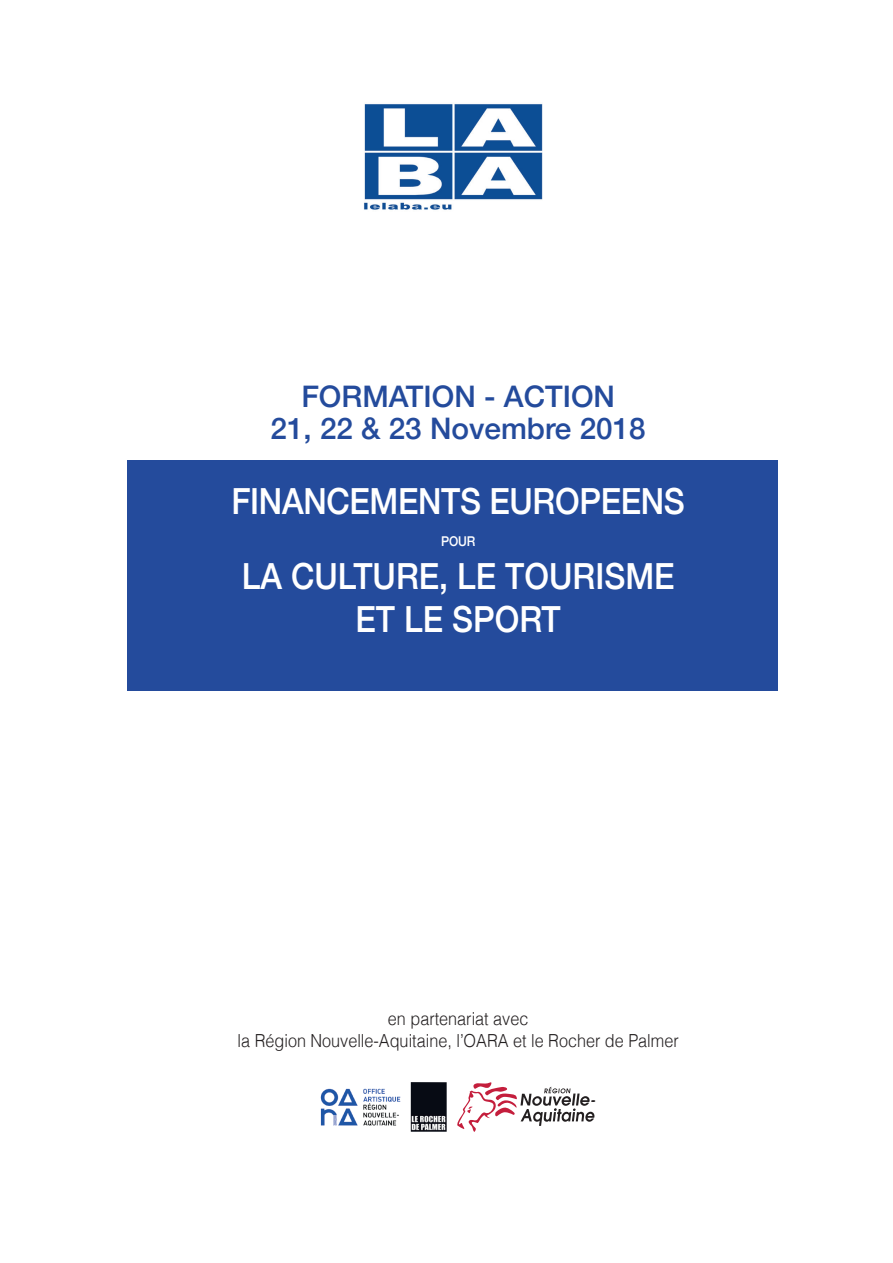
<style>
.page{position:relative;width:893px;height:1263px;background:#fff}
.page>*{position:absolute;margin:0;border:0;box-sizing:border-box;transform-origin:0 0}
.t1{font:500 36px/43.2px "Helvetica Neue";letter-spacing:-.01em;color:#fff;text-align:center;scale:.9 1}
.t2{font:500 29.7px/32.4px "Helvetica Neue";color:#244b9c;text-align:center}
.t3{font:300 18px/21.6px "Helvetica";color:#231f20;text-align:center;scale:.9 1}
.t4{font:500 13.5px "Helvetica Neue";color:#fff;scale:.9 1}
</style>
<div class="page">
<div style="left:127px;top:460px;width:651px;height:231px;background:#244b9c"></div>
<img style="left:364px;top:104px;width:179px;height:106px">
<img style="left:411px;top:1082px;width:36px;height:50px">
<img style="left:320px;top:1088px;width:81px;height:38px">
<svg style="left:457px;top:1082px;width:138px;height:50px"></svg>
<h2 class="t2" style="left:271px;top:378px;width:377px">FORMATION - ACTION<br>21, 22 &amp; 23 Novembre 2018</h2>
<h1 class="t1" style="left:231px;top:477px;width:505px">FINANCEMENTS EUROPEENS</h1>
<p class="t4" style="left:441px;top:530px;width:40px">POUR</p>
<h1 class="t1" style="left:242px;top:552px;width:482px">LA CULTURE, LE TOURISME<br>ET LE SPORT</h1>
<p class="t3" style="left:238px;top:1007px;width:492px">en partenariat avec<br>la Région Nouvelle-Aquitaine, l’OARA et le Rocher de Palmer</p>
</div>
